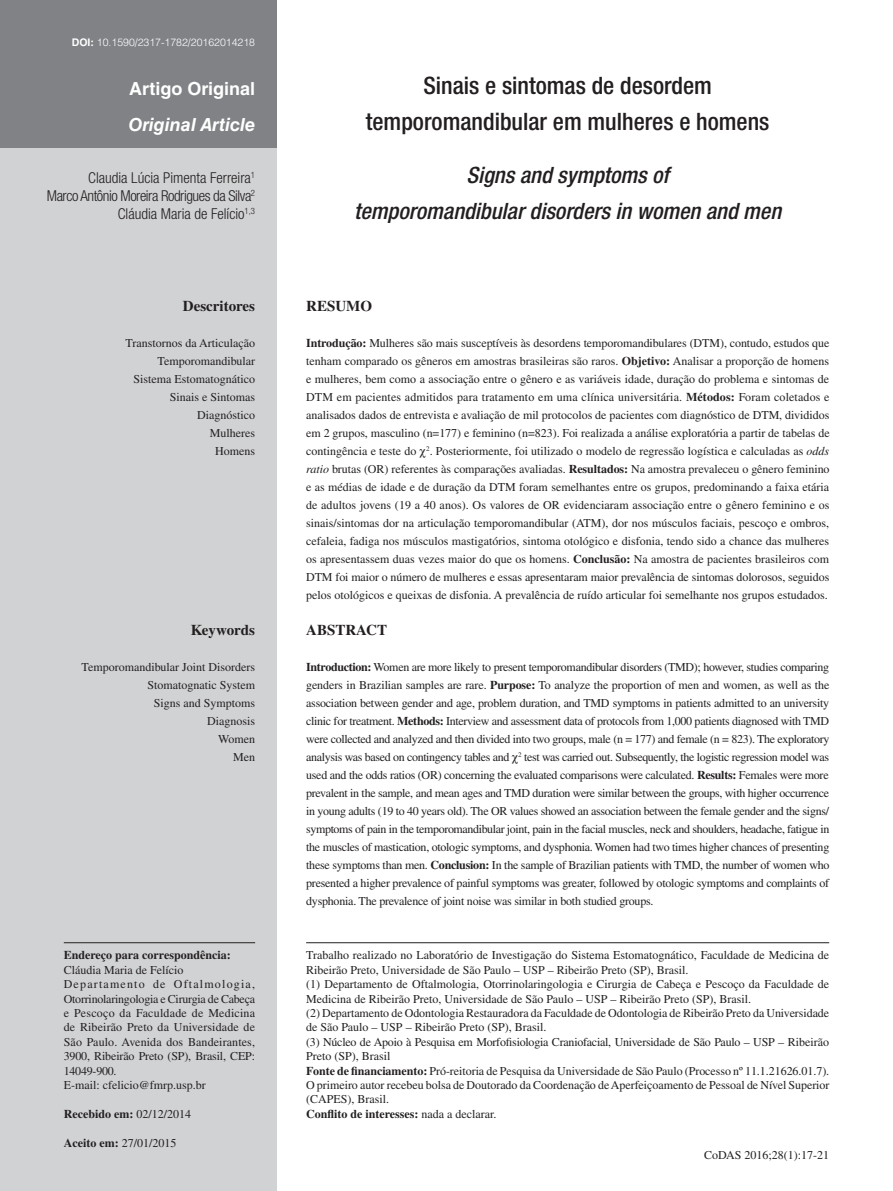
<style>
.page{position:relative;width:893px;height:1191px;background:#fff}
.page>*{position:absolute;margin:0;border:0;box-sizing:border-box;transform-origin:0 0}
.t1{font:500 condensed 24px/36px "Helvetica Neue LT Std";color:#231f20;text-align:center}
.t2{font:italic 500 condensed 22.5px/36px "Helvetica Neue LT Std";color:#231f20;text-align:center}
.t3{font:italic 700 18px "Helvetica LT Std";color:#fff}
.t4{font:700 18px "Helvetica LT Std";color:#fff}
.t5{font:300 condensed 15px/18px "Helvetica Neue LT Std";color:#231f20;text-align:right}
.t6{font:700 15px "Times LT Std";color:#231f20}
.t7{font:12px/18px "Times LT Std";color:#231f20;text-align:right}
.t8{font:700 12px "Times LT Std";color:#231f20}
.t9{font:300 10.5px "Helvetica LT Std";color:#fff}
.s1{font-weight:700}
.s2{font-weight:400}
.s3{font-style:italic}
</style>
<div class="page">
<div style="left:0;top:0;width:276px;height:1191px;background:#d1d2d4"></div>
<div style="left:0;top:0;width:276px;height:148px;background:#808285"></div>
<hr style="left:64px;top:942px;width:191px;height:1px;background:#231f20">
<hr style="left:306px;top:942px;width:523px;height:1px;background:#231f20">
<p class="t9" style="left:72px;top:36px;width:185px"><span class="s1">DOI:</span> 10.1590/2317-1782/20162014218</p>
<h3 class="t4" style="left:129px;top:77px;width:128px">Artigo Original</h3>
<h3 class="t3" style="left:129px;top:113px;width:128px">Original Article</h3>
<p class="t5" style="left:47px;top:169px;width:210px">Claudia Lúcia Pimenta Ferreira<sup>1<br></sup>Marco Antônio Moreira Rodrigues da Silva<sup>2<br></sup>Cláudia Maria de Felício<sup>1,3</sup></p>
<p class="t6" style="left:183px;top:297px;width:74px">Descritores</p>
<p class="t7" style="left:126px;top:333px;width:131px">Transtornos da Articulação<br>Temporomandibular<br>Sistema Estomatognático<br>Sinais e Sintomas<br>Diagnóstico<br>Mulheres<br>Homens</p>
<p class="t6" style="left:191px;top:621px;width:66px">Keywords</p>
<p class="t7" style="left:82px;top:657px;width:175px">Temporomandibular Joint Disorders<br>Stomatognatic System<br>Signs and Symptoms<br>Diagnosis<br>Women<br>Men</p>
<p class="t8" style="left:64px;top:948px;width:168px">Endereço para correspondência:</p>
<p class="t7" style="left:64px;top:962px;width:193px;line-height:14.4px;text-align:left">Cláudia Maria de Felício<br>Departamento de Oftalmologia,<br>Otorrinolaringologia e Cirurgia de Cabeça e Pescoço da Faculdade de Medicina de Ribeirão Preto da Universidade de<br>São Paulo. Avenida dos Bandeirantes,<br>3900, Ribeirão Preto (SP), Brasil, CEP:<br>14049-900.<br>E-mail: cfelicio@fmrp.usp.br</p>
<p class="t8" style="left:64px;top:1106px;width:129px">Recebido em: <span class="s2">02/12/2014</span></p>
<p class="t7" style="left:64px;top:1133px;width:114px"><span class="s1">Aceito em:</span> 27/01/2015</p>
<h1 class="t1" style="left:366px;top:67px;width:405px">Sinais e sintomas de desordem temporomandibular em mulheres e homens</h1>
<h2 class="t2" style="left:354px;top:157px;width:428px">Signs and symptoms of<br>temporomandibular disorders in women and men</h2>
<p class="t6" style="left:306px;top:297px;width:67px">RESUMO</p>
<p class="t7" style="left:306px;top:333px;width:525px;text-align:justify"><span class="s1">Introdução:</span> Mulheres são mais susceptíveis às desordens temporomandibulares (DTM), contudo, estudos que tenham comparado os gêneros em amostras brasileiras são raros. <span class="s1">Objetivo:</span> Analisar a proporção de homens e mulheres, bem como a associação entre o gênero e as variáveis idade, duração do problema e sintomas de DTM em pacientes admitidos para tratamento em uma clínica universitária. <span class="s1">Métodos:</span> Foram coletados e analisados dados de entrevista e avaliação de mil protocolos de pacientes com diagnóstico de DTM, divididos em 2 grupos, masculino (n=177) e feminino (n=823). Foi realizada a análise exploratória a partir de tabelas de contingência e teste do <sup>2</sup>. Posteriormente, foi utilizado o modelo de regressão logística e calculadas as <span class="s3">odds ratio</span> brutas (OR) referentes às comparações avaliadas. <span class="s1">Resultados:</span> Na amostra prevaleceu o gênero feminino e as médias de idade e de duração da DTM foram semelhantes entre os grupos, predominando a faixa etária de adultos jovens (19 a 40 anos). Os valores de OR evidenciaram associação entre o gênero feminino e os sinais/sintomas dor na articulação temporomandibular (ATM), dor nos músculos faciais, pescoço e ombros, cefaleia, fadiga nos músculos mastigatórios, sintoma otológico e disfonia, tendo sido a chance das mulheres os apresentassem duas vezes maior do que os homens. <span class="s1">Conclusão:</span> Na amostra de pacientes brasileiros com DTM foi maior o número de mulheres e essas apresentaram maior prevalência de sintomas dolorosos, seguidos pelos otológicos e queixas de disfonia. A prevalência de ruído articular foi semelhante nos grupos estudados.</p>
<p class="t6" style="left:306px;top:621px;width:82px">ABSTRACT</p>
<p class="t7" style="left:306px;top:657px;width:525px;text-align:justify"><span class="s1">Introduction:</span> Women are more likely to present temporomandibular disorders (TMD); however, studies comparing genders in Brazilian samples are rare. <span class="s1">Purpose:</span> To analyze the proportion of men and women, as well as the association between gender and age, problem duration, and TMD symptoms in patients admitted to an university clinic for treatment. <span class="s1">Methods:</span> Interview and assessment data of protocols from 1,000 patients diagnosed with TMD were collected and analyzed and then divided into two groups, male (n = 177) and female (n = 823). The exploratory analysis was based on contingency tables and <sup>2</sup> test was carried out. Subsequently, the logistic regression model was used and the odds ratios (OR) concerning the evaluated comparisons were calculated. <span class="s1">Results:</span> Females were more prevalent in the sample, and mean ages and TMD duration were similar between the groups, with higher occurrence in young adults (19 to 40 years old). The OR values showed an association between the female gender and the signs/ symptoms of pain in the temporomandibular joint, pain in the facial muscles, neck and shoulders, headache, fatigue in the muscles of mastication, otologic symptoms, and dysphonia. Women had two times higher chances of presenting these symptoms than men. <span class="s1">Conclusion:</span> In the sample of Brazilian patients with TMD, the number of women who presented a higher prevalence of painful symptoms was greater, followed by otologic symptoms and complaints of dysphonia. The prevalence of joint noise was similar in both studied groups.</p>
<p class="t7" style="left:306px;top:948px;width:525px;line-height:14.4px;text-align:left">Trabalho realizado no Laboratório de Investigação do Sistema Estomatognático, Faculdade de Medicina de Ribeirão Preto, Universidade de São Paulo – USP – Ribeirão Preto (SP), Brasil.<br>(1) Departamento de Oftalmologia, Otorrinolaringologia e Cirurgia de Cabeça e Pescoço da Faculdade de Medicina de Ribeirão Preto, Universidade de São Paulo – USP – Ribeirão Preto (SP), Brasil.<br>(2) Departamento de Odontologia Restauradora da Faculdade de Odontologia de Ribeirão Preto da Universidade de São Paulo – USP – Ribeirão Preto (SP), Brasil.<br>(3) Núcleo de Apoio à Pesquisa em Morfofisiologia Craniofacial, Universidade de São Paulo – USP – Ribeirão Preto (SP), Brasil<br><span class="s1">Fonte de financiamento:</span> Pró-reitoria de Pesquisa da Universidade de São Paulo (Processo nº 11.1.21626.01.7).<br>O primeiro autor recebeu bolsa de Doutorado da Coordenação de Aperfeiçoamento de Pessoal de Nível Superior (CAPES), Brasil.<br><span class="s1">Conflito de interesses:</span> nada a declarar.</p>
<p class="t7" style="left:704px;top:1146px;width:127px">CoDAS 2016;28(1):17-21</p>
</div>
